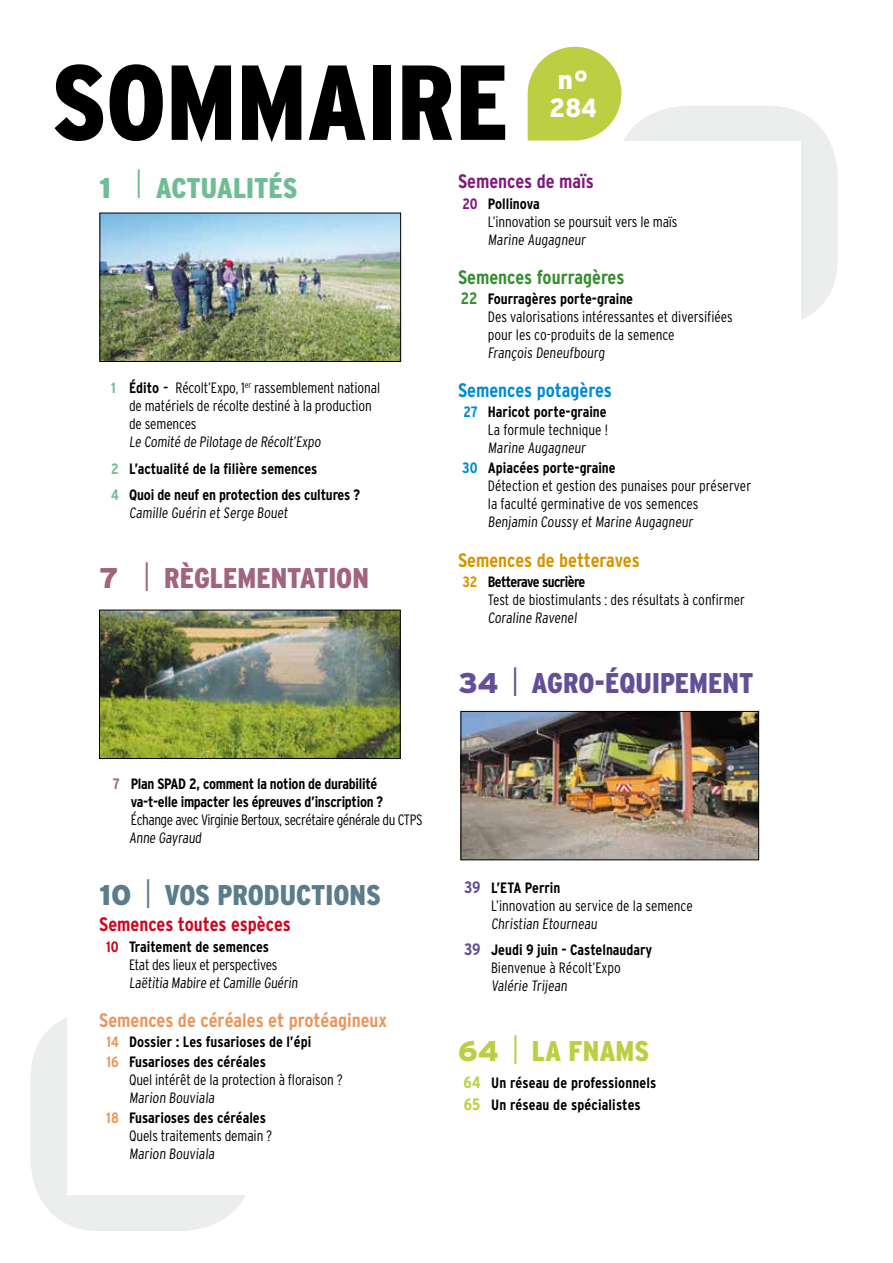
<style>
.page{position:relative;width:893px;height:1263px;background:#fff}
.page>*{position:absolute;margin:0;border:0;box-sizing:border-box;transform-origin:0 0}
.t1{font:900 106.2px "Interstate Condensed";color:#000}
.t2{font:900 28.5px "Interstate Condensed";color:#624f98}
.t3{font:900 28.5px "Interstate Condensed";color:#5a7c8b}
.t4{font:900 28.5px "Interstate Condensed";color:#a1647f}
.t5{font:900 28.5px "Interstate Condensed";color:#70bd95}
.t6{font:900 28.5px "Interstate Condensed";color:#bccf42}
.t7{font:900 26.4px/28px "Interstate Mono";color:#fff}
.t8{font:700 19.5px "Interstate Condensed";color:#ea965e}
.t9{font:700 19.5px "Interstate Condensed";letter-spacing:-.005em;color:#cd071e}
.t10{font:700 19.5px "Interstate Condensed";letter-spacing:-.005em;color:#d69500}
.t11{font:700 19.5px "Interstate Condensed";color:#358f2e}
.t12{font:700 19.5px "Interstate Condensed";color:#008bd0}
.t13{font:700 19.5px "Interstate Condensed";color:#81197f}
.t14{font:300 15px/18px "Interstate Condensed";letter-spacing:-.01em;color:#000}
.t15{font:700 15px/26.5px "Interstate Condensed";letter-spacing:-.005em;color:#000}
.t16{font:300 15px/18px "Interstate Condensed";letter-spacing:-.03em;color:#000}
.s1{font-family:"Interstate"}
.s2{font-family:"Interstate";font-weight:200;font-size:40.05px}
.s3{font-weight:700;color:#81197f}
.s4{font-weight:700}
.s5{font-weight:700;font-size:16.5px;color:#358f2e}
.s6{font-weight:700;color:#008bd0}
.s7{font-weight:700;color:#d69500}
.s8{font-weight:700;color:#70bd95}
.s9{font-family:"Interstate";font-weight:400}
.s10{color:#70bd95}
.s11{color:#a1647f}
.s12{font-weight:700;color:#cd071e}
.s13{color:#ea965e}
.s14{font-weight:700;color:#ea965e}
.s15{font-weight:700;font-size:16.5px;color:#624f98}
.s16{font-size:16.5px;color:#bccf42}
</style>
<div class="page">
<div style="left:616px;top:106px;width:222px;height:222px;background:#eceded;border-radius:69px"></div>
<div style="left:492px;top:142px;width:309px;height:308px;background:#fff"></div>
<div style="left:31px;top:1009px;width:222px;height:222px;background:#eceded;border-radius:69px"></div>
<div style="left:67px;top:887px;width:310px;height:308px;background:#fff"></div>
<img style="left:102px;top:215px;width:297px;height:145px">
<div style="left:100px;top:213px;width:301px;height:149px;border:1px solid #000"></div>
<img style="left:101px;top:612px;width:297px;height:145px">
<div style="left:99px;top:610px;width:301px;height:149px;border:1px solid #000"></div>
<img style="left:463px;top:713px;width:294px;height:145px">
<div style="left:461px;top:711px;width:298px;height:149px;border:1px solid #000"></div>
<svg style="left:528px;top:47px;width:93px;height:93px;background:#c6d65e"></svg>
<h1 class="t1" style="left:51px;top:44px;width:459px">SOMMAIRE</h1>
<h2 class="t5" style="left:99px;top:172px;width:200px"><span class="s1">1</span> <span class="s2">l</span> ACTUALITÉS</h2>
<h3 class="t7" style="left:550px;top:66px;width:49px">n°<br>284</h3>
<h3 class="t13" style="left:458px;top:171px;width:137px">Semences de maïs</h3>
<p class="t14" style="left:488px;top:194px;width:191px;text-indent:-26px"><span class="s3">20</span> <span class="s4">Pollinova<br></span>L’innovation se poursuit vers le maïs<br>Marine Augagneur</p>
<h3 class="t11" style="left:458px;top:266px;width:168px">Semences fourragères</h3>
<p class="t14" style="left:488px;top:290px;width:247px;text-indent:-27px"><span class="s5">22</span> <span class="s4">Fourragères porte-graine<br></span>Des valorisations intéressantes et diversifiées pour les co-produits de la semence<br>François Deneufbourg</p>
<h3 class="t12" style="left:458px;top:379px;width:155px">Semences potagères</h3>
<p class="t14" style="left:488px;top:403px;width:122px;text-align:justify;text-indent:-24px"><span class="s6">27</span> <span class="s4">Haricot porte-graine </span>La formule technique !<br>Marine Augagneur</p>
<p class="t14" style="left:488px;top:459px;width:265px;text-indent:-26px"><span class="s6">30</span> <span class="s4">Apiacées porte-graine<br></span>Détection et gestion des punaises pour préserver la faculté germinative de vos semences Benjamin Coussy et Marine Augagneur</p>
<h3 class="t10" style="left:458px;top:549px;width:183px">Semences de betteraves</h3>
<p class="t14" style="left:488px;top:572px;width:259px;text-indent:-25px"><span class="s7">32</span> <span class="s4">Betterave sucrière<br></span>Test de biostimulants : des résultats à confirmer<br>Coraline Ravenel</p>
<p class="t14" style="left:129px;top:379px;width:253px;text-indent:-18px"><span class="s8">1</span> <span class="s4">Édito</span> <span class="s9">-</span> Récolt’Expo, 1<sup>er</sup> rassemblement national de matériels de récolte destiné à la production de semences<br>Le Comité de Pilotage de Récolt’Expo</p>
<p class="t15" style="left:111px;top:455px;width:251px"><span class="s10">2</span> L’actualité de la filière semences<br><span class="s10">4</span> Quoi de neuf en protection des cultures ?</p>
<p class="t14" style="left:129px;top:504px;width:162px">Camille Guérin et Serge Bouet</p>
<h2 class="t4" style="left:99px;top:562px;width:271px"><span class="s1">7</span> <span class="s2">l</span> RÈGLEMENTATION</h2>
<p class="t15" style="left:131px;top:775px;width:254px;line-height:18px;text-indent:-18px"><span class="s11">7</span> Plan SPAD 2, comment la notion de durabilité va-t-elle impacter les épreuves d’inscription ?</p>
<p class="t16" style="left:129px;top:811px;width:295px">Échange avec Virginie Bertoux, secrétaire générale du CTPS<br>Anne Gayraud</p>
<h2 class="t3" style="left:99px;top:879px;width:283px"><span class="s1">10</span> <span class="s2">l</span> VOS PRODUCTIONS</h2>
<h3 class="t9" style="left:99px;top:914px;width:193px">Semences toutes espèces</h3>
<p class="t14" style="left:129px;top:937px;width:172px;text-indent:-23px"><span class="s12">10</span> <span class="s4">Traitement de semences<br></span>Etat des lieux et perspectives<br>Laëtitia Mabire et Camille Guérin</p>
<h3 class="t8" style="left:99px;top:1009px;width:290px">Semences de céréales et protéagineux</h3>
<p class="t15" style="left:106px;top:1031px;width:206px;line-height:20.1px"><span class="s13">14</span> Dossier : Les fusarioses de l’épi<br><span class="s13">16</span> Fusarioses des céréales</p>
<p class="t14" style="left:129px;top:1071px;width:215px">Quel intérêt de la protection à floraison ?<br>Marion Bouviala</p>
<p class="t14" style="left:129px;top:1109px;width:145px;text-indent:-23px"><span class="s14">18</span> <span class="s4">Fusarioses des céréales<br></span>Quels traitements demain ?<br>Marion Bouviala</p>
<h2 class="t2" style="left:458px;top:667px;width:297px"><span class="s1">34</span> <span class="s2">l</span> AGRO-ÉQUIPEMENT</h2>
<p class="t14" style="left:491px;top:878px;width:203px;text-indent:-27px"><span class="s15">39</span> <span class="s4">L’ETA Perrin<br></span>L’innovation au service de la semence<br>Christian Etourneau</p>
<p class="t14" style="left:491px;top:941px;width:163px;text-indent:-27px"><span class="s15">39</span> <span class="s4">Jeudi 9 juin - Castelnaudary<br></span>Bienvenue à Récolt’Expo<br>Valérie Trijean</p>
<h2 class="t6" style="left:458px;top:1036px;width:193px"><span class="s1">64</span> <span class="s2">l</span> LA FNAMS</h2>
<p class="t15" style="left:463px;top:1071px;width:195px;line-height:22.2px"><span class="s16">64</span> Un réseau de professionnels<br><span class="s16">65</span> Un réseau de spécialistes</p>
</div>
